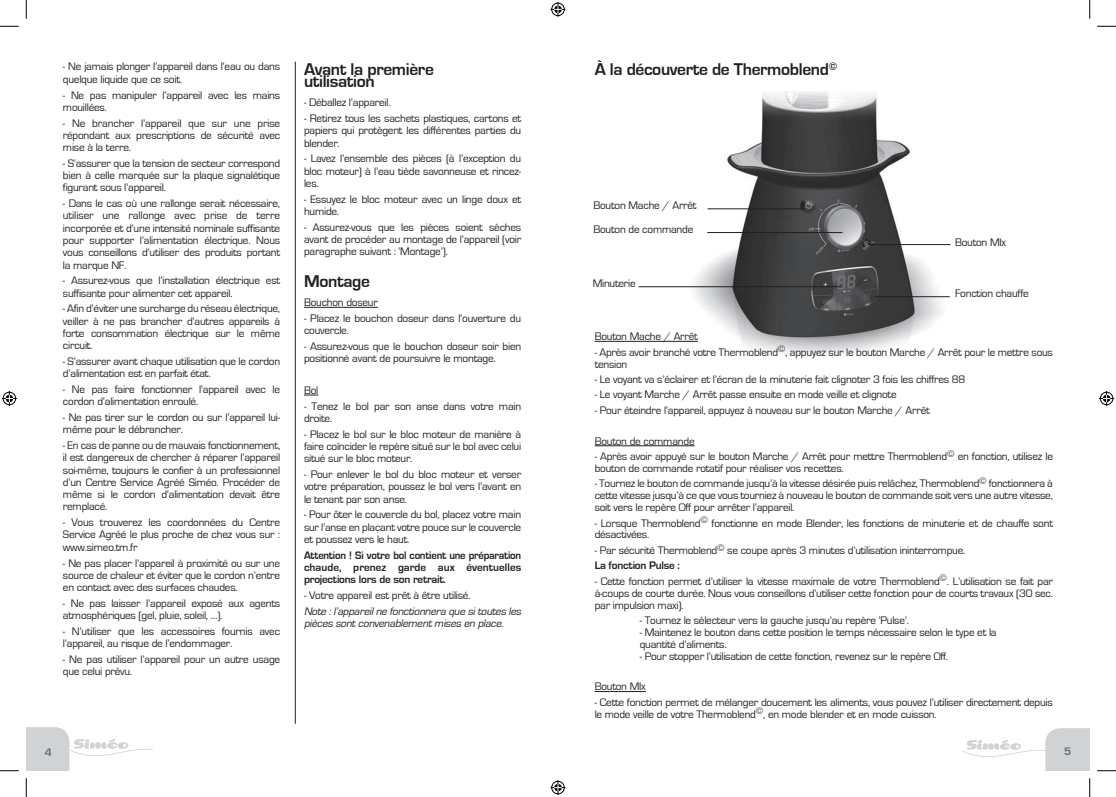
<style>
.page{position:relative;width:1116px;height:797px;background:#fff}
.page>*{position:absolute;margin:0;border:0;box-sizing:border-box;transform-origin:0 0}
.t1{font:700 17.5px "Eurostile";letter-spacing:-.02em;color:#231f20}
.t2{font:11.25px/12.2px "Eurostile";letter-spacing:-.02em;color:#231f20}
.t3{font:700 11.25px/12.2px "Eurostile";letter-spacing:-.02em;color:#231f20;text-align:justify;scale:.95 1}
.t4{font:italic 11.25px/12.2px "Eurostile";color:#231f20}
.t5{font:700 11.25px "Eurostile";color:#6c6d70}
.s1{font-weight:700}
</style>
<div class="page">
<img style="left:672px;top:92px;width:279px;height:263px">
<hr style="left:304px;top:307px;width:74px;height:1px;background:#231f20">
<svg style="left:304px;top:394px;width:14px;height:1px"></svg>
<hr style="left:295px;top:62px;width:1px;height:661px;background:#231f20">
<svg style="left:26px;top:727px;width:127px;height:43px"></svg>
<svg style="left:962px;top:728px;width:127px;height:42px"></svg>
<hr style="left:594px;top:341px;width:104px;height:1px;background:#231f20">
<hr style="left:594px;top:445px;width:100px;height:1px;background:#231f20">
<hr style="left:594px;top:691px;width:51px;height:1px;background:#231f20">
<hr style="left:707px;top:208px;width:99px;height:1px;background:#231f20">
<hr style="left:707px;top:232px;width:135px;height:1px;background:#231f20">
<hr style="left:868px;top:244px;width:82px;height:1px;background:#231f20">
<hr style="left:873px;top:296px;width:76px;height:1px;background:#231f20">
<hr style="left:638px;top:286px;width:203px;height:1px;background:#231f20">
<svg style="left:0;top:25px;width:19px;height:2px"></svg>
<svg style="left:1097px;top:25px;width:18px;height:2px"></svg>
<svg style="left:0;top:770px;width:19px;height:1px"></svg>
<svg style="left:1097px;top:770px;width:18px;height:1px"></svg>
<svg style="left:25px;top:0;width:2px;height:19px"></svg>
<svg style="left:25px;top:778px;width:2px;height:19px"></svg>
<svg style="left:1089px;top:0;width:1px;height:19px"></svg>
<svg style="left:1089px;top:778px;width:1px;height:19px"></svg>
<svg style="left:550px;top:2px;width:15px;height:15px"></svg>
<svg style="left:550px;top:780px;width:15px;height:15px"></svg>
<svg style="left:2px;top:391px;width:15px;height:15px"></svg>
<svg style="left:1099px;top:391px;width:15px;height:15px"></svg>
<p class="t2" style="left:63px;top:61px;width:219px">- Ne jamais plonger l’appareil dans l’eau ou dans quelque liquide que ce soit.</p>
<p class="t2" style="left:63px;top:89px;width:219px">- Ne pas manipuler l’appareil avec les mains mouillées.</p>
<p class="t2" style="left:63px;top:117px;width:219px;text-align:justify">- Ne brancher l’appareil que sur une prise répondant aux prescriptions de sécurité avec mise à la terre.</p>
<p class="t2" style="left:63px;top:157px;width:219px;text-align:justify">- S’assurer que la tension de secteur correspond bien à celle marquée sur la plaque signalétique figurant sous l’appareil.</p>
<p class="t2" style="left:63px;top:198px;width:219px;text-align:justify">- Dans le cas où une rallonge serait nécessaire, utiliser une rallonge avec prise de terre incorporée et d’une intensité nominale suffisante pour supporter l’alimentation électrique. Nous vous conseillons d’utiliser des produits portant la marque NF.</p>
<p class="t2" style="left:63px;top:275px;width:219px">- Assurez-vous que l’installation électrique est suffisante pour alimenter cet appareil.</p>
<p class="t2" style="left:63px;top:303px;width:219px;text-align:justify">- Afin d’éviter une surcharge du réseau électrique, veiller à ne pas brancher d’autres appareils à forte consommation électrique sur le même circuit.</p>
<p class="t2" style="left:63px;top:355px;width:219px">- S’assurer avant chaque utilisation que le cordon d’alimentation est en parfait état.</p>
<p class="t2" style="left:63px;top:383px;width:219px">- Ne pas faire fonctionner l’appareil avec le cordon d’alimentation enroulé.</p>
<p class="t2" style="left:63px;top:411px;width:219px">- Ne pas tirer sur le cordon ou sur l’appareil lui&shy;même pour le débrancher.</p>
<p class="t2" style="left:63px;top:439px;width:219px;text-align:justify">- En cas de panne ou de mauvais fonctionnement, il est dangereux de chercher à réparer l’appareil soi-même, toujours le confier à un professionnel d’un Centre Service Agréé Siméo. Procéder de même si le cordon d’alimentation devait être remplacé.</p>
<p class="t2" style="left:63px;top:516px;width:219px;text-align:justify">- Vous trouverez les coordonnées du Centre Service Agréé le plus proche de chez vous sur : www.simeo.tm.fr</p>
<p class="t2" style="left:63px;top:557px;width:219px;text-align:justify">- Ne pas placer l’appareil à proximité ou sur une source de chaleur et éviter que le cordon n’entre en contact avec des surfaces chaudes.</p>
<p class="t2" style="left:63px;top:597px;width:219px">- Ne pas laisser l’appareil exposé aux agents atmosphériques (gel, pluie, soleil, …).</p>
<p class="t2" style="left:63px;top:625px;width:219px">- N’utiliser que les accessoires fournis avec l’appareil, au risque de l’endommager.</p>
<p class="t2" style="left:63px;top:653px;width:219px">- Ne pas utiliser l’appareil pour un autre usage que celui prévu.</p>
<h1 class="t1" style="left:304px;top:59px;width:131px">Avant la première</h1>
<h1 class="t1" style="left:304px;top:72px;width:72px">utilisation</h1>
<p class="t2" style="left:304px;top:97px;width:88px">- Déballez l’appareil.</p>
<p class="t2" style="left:304px;top:112px;width:219px;text-align:justify">- Retirez tous les sachets plastiques, cartons et papiers qui protègent les différentes parties du blender.</p>
<p class="t2" style="left:304px;top:153px;width:219px;text-align:justify">- Lavez l’ensemble des pièces (à l’exception du bloc moteur) à l’eau tiède savonneuse et rincez&shy;les.</p>
<p class="t2" style="left:304px;top:193px;width:219px">- Essuyez le bloc moteur avec un linge doux et humide.</p>
<p class="t2" style="left:304px;top:221px;width:219px;text-align:justify">- Assurez-vous que les pièces soient sèches avant de procéder au montage de l’appareil (voir paragraphe suivant : ‘Montage’).</p>
<h1 class="t1" style="left:304px;top:271px;width:67px">Montage</h1>
<p class="t2" style="left:304px;top:296px;width:75px">Bouchon doseur</p>
<p class="t2" style="left:304px;top:312px;width:219px">- Placez le bouchon doseur dans l’ouverture du couvercle.</p>
<p class="t2" style="left:304px;top:340px;width:219px">- Assurez-vous que le bouchon doseur soir bien positionné avant de poursuivre le montage.</p>
<p class="t2" style="left:304px;top:384px;width:16px">Bol</p>
<p class="t2" style="left:304px;top:400px;width:219px">- Tenez le bol par son anse dans votre main droite.</p>
<p class="t2" style="left:304px;top:428px;width:219px;text-align:justify">- Placez le bol sur le bloc moteur de manière à faire coïncider le repère situé sur le bol avec celui situé sur le bloc moteur.</p>
<p class="t2" style="left:304px;top:468px;width:219px;text-align:justify">- Pour enlever le bol du bloc moteur et verser votre préparation, poussez le bol vers l’avant en le tenant par son anse.</p>
<p class="t2" style="left:304px;top:509px;width:219px;text-align:justify">- Pour ôter le couvercle du bol, placez votre main sur l’anse en plaçant votre pouce sur le couvercle et poussez vers le haut.</p>
<p class="t3" style="left:304px;top:549px;width:230px">Attention ! Si votre bol contient une préparation chaude, prenez garde aux éventuelles projections lors de son retrait.</p>
<p class="t2" style="left:304px;top:589px;width:168px">- Votre appareil est prêt à être utilisé.</p>
<p class="t4" style="left:304px;top:605px;width:221px">Note :l’appareilne fonctionnera que sitoutes les pièces sontconvenablementmises en place.</p>
<h1 class="t1" style="left:594px;top:59px;width:244px">à la découverte de Thermoblend<sup>©</sup></h1>
<p class="t2" style="left:593px;top:193px;width:105px;line-height:24.4px">Bouton Mache / Arrêt<br>Bouton de commande</p>
<p class="t2" style="left:592px;top:277px;width:45px">Minuterie</p>
<p class="t2" style="left:955px;top:236px;width:53px">Bouton MIx</p>
<p class="t2" style="left:955px;top:287px;width:75px">Fonction chauffe</p>
<p class="t2" style="left:594px;top:330px;width:105px">Bouton Mache / Arrêt</p>
<p class="t2" style="left:594px;top:346px;width:460px;line-height:11.9px">- Après avoir branché votre Thermoblend<sup>©</sup>, appuyez sur le bouton Marche / Arrêt pour le mettre sous tension</p>
<p class="t2" style="left:594px;top:373px;width:372px">- Le voyant va s’éclairer et l’écran de la minuterie fait clignoter 3 fois les chiffres 88</p>
<p class="t2" style="left:594px;top:389px;width:303px">- Le voyant Marche / Arrêt passe ensuite en mode veille et clignote</p>
<p class="t2" style="left:594px;top:404px;width:336px">- Pour éteindre l’appareil, appuyez à nouveau sur le bouton Marche / Arrêt</p>
<p class="t2" style="left:594px;top:435px;width:101px">Bouton de commande</p>
<p class="t2" style="left:594px;top:450px;width:460px;line-height:11.9px">- Après avoir appuyé sur le bouton Marche / Arrêt pour mettre Thermoblend<sup>©</sup> en fonction, utilisez le bouton de commande rotatif pour réaliser vos recettes.</p>
<p class="t2" style="left:594px;top:478px;width:460px;line-height:11.9px;text-align:justify">- Tournez le bouton de commande jusqu’à la vitesse désirée puis relâchez, Thermoblend<sup>©</sup> fonctionnera à cette vitesse jusqu’à ce que vous tourniez à nouveau le bouton de commande soit vers une autre vitesse, soit vers le repère Off pour arrêter l’appareil.</p>
<p class="t2" style="left:594px;top:517px;width:460px;line-height:11.9px">- Lorsque Thermoblend<sup>©</sup> fonctionne en mode Blender, les fonctions de minuterie et de chauffe sont désactivées.</p>
<p class="t2" style="left:594px;top:542px;width:372px;line-height:15.4px">- Par sécurité Thermoblend<sup>©</sup> se coupe après 3 minutes d’utilisation ininterrompue.<br><span class="s1">La fonction Pulse :</span></p>
<p class="t2" style="left:594px;top:575px;width:460px;line-height:11.9px;text-align:justify">- Cette fonction permet d’utiliser la vitesse maximale de votre Thermoblend<sup>©</sup>. L’utilisation se fait par à-coups de courte durée. Nous vous conseillons d’utiliser cette fonction pour de courts travaux (30 sec. par impulsion maxi).</p>
<p class="t2" style="left:639px;top:614px;width:271px">- Tournez le sélecteur vers la gauche jusqu’au repère ‘Pulse’.</p>
<p class="t2" style="left:639px;top:626px;width:358px;line-height:11.9px">- Maintenez le bouton dans cette position le temps nécessaire selon le type et la quantité d’aliments.</p>
<p class="t2" style="left:639px;top:650px;width:310px">- Pour stopper l’utilisation de cette fonction, revenez sur le repère Off.</p>
<p class="t2" style="left:594px;top:681px;width:53px">Bouton MIx</p>
<p class="t2" style="left:594px;top:696px;width:459px;line-height:11.9px">- Cette fonction permet de mélanger doucement les aliments, vous pouvez l’utiliser directement depuis le mode veille de votre Thermoblend<sup>©</sup>, en mode blender et en mode cuisson.</p>
<p class="t5" style="left:45px;top:746px;width:9px">4</p>
<p class="t5" style="left:1064px;top:745px;width:9px">5</p>
</div>
